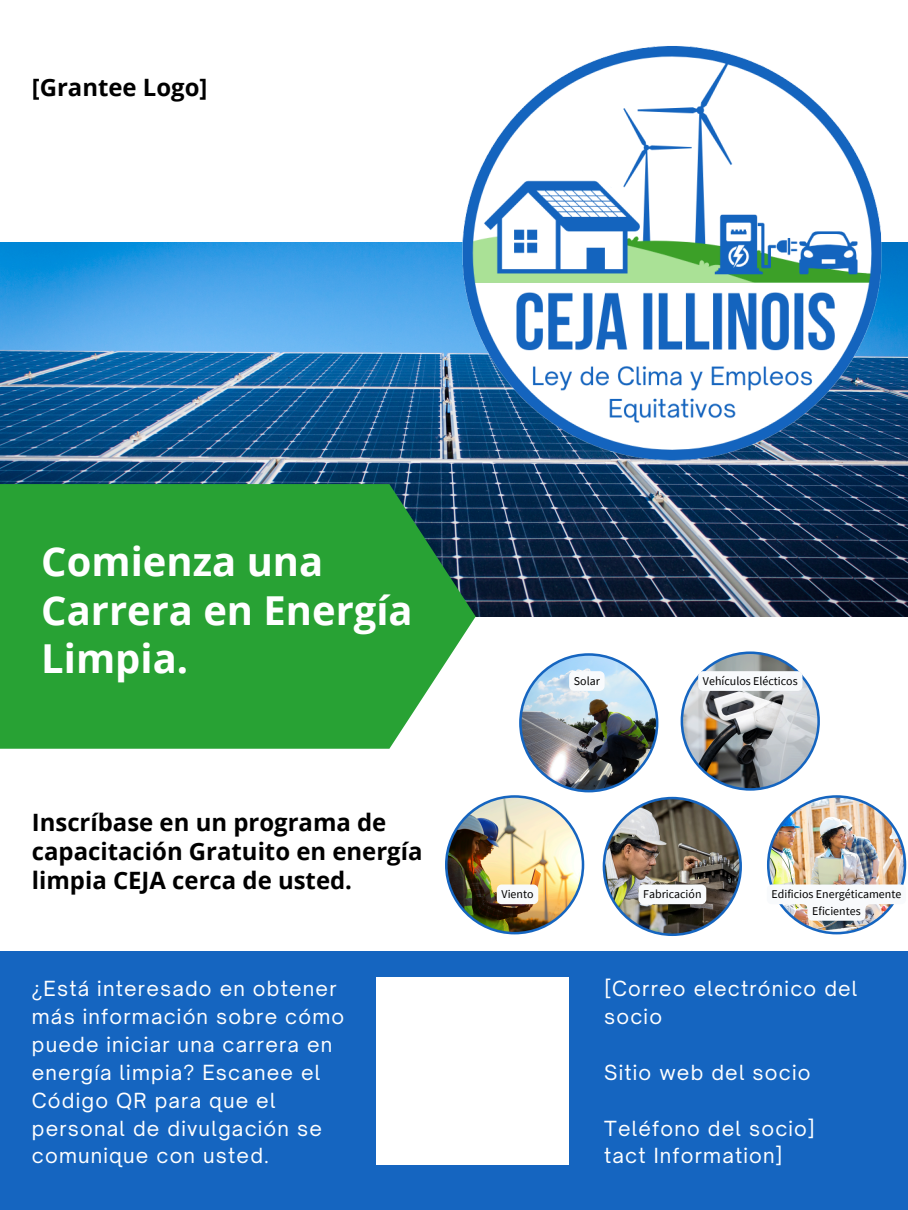
<style>
.page{position:relative;width:908px;height:1210px;background:#fff}
.page>*{position:absolute;margin:0;border:0;box-sizing:border-box;transform-origin:0 0}
.t1{font:700 39.9px/48px "Open Sans";color:#fff}
.t2{font:700 23.9px/28.9px "Open Sans";color:#000}
.t3{font:19.95px/27.8px "Open Sauce One";letter-spacing:.06em;color:#fff}
.t4{font:11.9px/16.5px "Source Sans Pro";color:#000;text-align:center}
</style>
<div class="page">
<img style="left:0;top:243px;width:907px;height:373px">
<div style="left:0;top:484px;width:475px;height:264px;background:#28a234"></div>
<div style="left:0;top:951px;width:907px;height:259px;background:#1565c0"></div>
<div style="left:376px;top:977px;width:193px;height:187px;background:#fff"></div>
<img style="left:460px;top:46px;width:424px;height:414px">
<img style="left:445px;top:651px;width:460px;height:285px">
<h3 class="t2" style="left:32px;top:73px;width:177px">[Grantee Logo]</h3>
<p class="t1" style="left:41px;top:537px;width:373px">Comienza una<br>Carrera en Energía<br>Limpia.</p>
<h4 class="t2" style="left:32px;top:807px;width:392px">Inscríbase en un programa de capacitación Gratuito en energía limpia CEJA cerca de usted.</h4>
<h2 class="t3" style="left:32px;top:975px;width:314px">¿Está interesado en obtener más información sobre cómo puede iniciar una carrera en energía limpia? Escanee el<br>Código QR para que el personal de divulgación se comunique con usted.</h2>
<p class="t4" style="left:573px;top:672px;width:27px">Solar</p>
<h4 class="t4" style="left:702px;top:672px;width:96px">Vehículos Elécticos</h4>
<p class="t4" style="left:501px;top:886px;width:33px">Viento</p>
<h4 class="t4" style="left:643px;top:886px;width:60px">Fabricación</h4>
<p class="t4" style="left:771px;top:886px;width:131px">Edificios Energéticamente<br>Eficientes</p>
<h4 class="t3" style="left:604px;top:975px;width:255px">[Correo electrónico del socio</h4>
<h3 class="t3" style="left:604px;top:1058px;width:208px">Sitio web del socio</h3>
<h3 class="t3" style="left:604px;top:1114px;width:212px">Teléfono del socio] tact Information]</h3>
</div>
